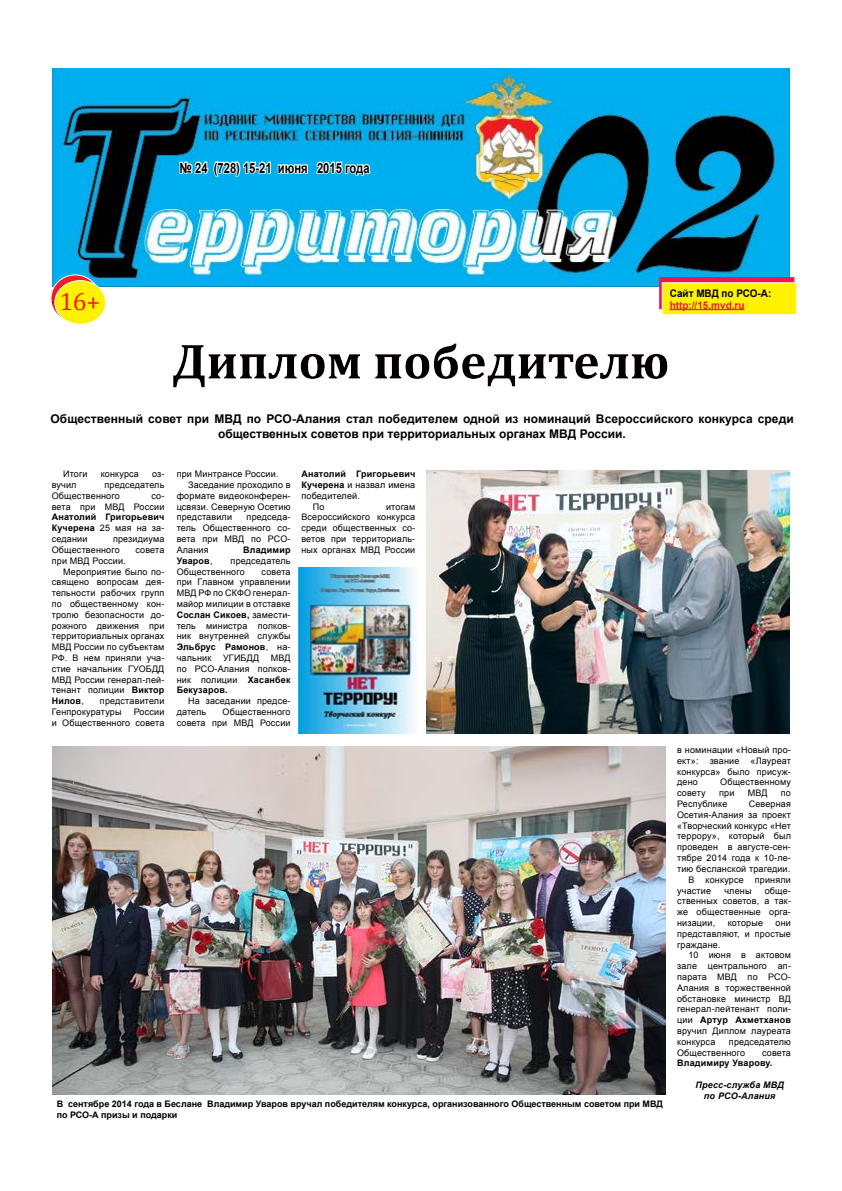
<style>
.page{position:relative;width:842px;height:1191px;background:#fff}
.page>*{position:absolute;margin:0;border:0;box-sizing:border-box;transform-origin:0 0}
.t1{font:25px "Cambria";color:#ed1d24}
.t2{font:700 14px "Arial";color:#000;scale:.8 1}
.t3{font:700 12px/14.4px "Arial";letter-spacing:.005em;color:#000;text-align:center}
.t4{font:700 10.5px "Arial";color:#ed174b;scale:.95 1}
.t5{font:700 10.5px "Arial";color:#000;scale:.95 1}
.t6{font:9px/10.8px "Arial";letter-spacing:.02em;color:#000;text-align:justify}
.t7{font:700 9px/10.8px "Arial";color:#000;text-align:justify}
.t8{font:700 9px "Arial";letter-spacing:.02em;color:#000}
.t9{font:italic 700 9px/10.8px "Arial";letter-spacing:.02em;color:#000;text-align:center}
.s1{font-weight:700}
.s2{font-weight:400}
</style>
<div class="page">
<img style="left:53px;top:68px;width:737px;height:218px">
<svg style="left:51px;top:275px;width:49px;height:47px"></svg>
<div style="left:50px;top:274px;width:50px;height:49px;border:1px solid #fff;border-radius:50%"></div>
<div style="left:659px;top:277px;width:135px;height:32px;background:#ed174b;border:1px solid #ed174b"></div>
<div style="left:662px;top:282px;width:135px;height:33px;background:#fff200;border:1px solid #fff"></div>
<hr style="left:670px;top:309px;width:74px;height:1px;background:#ed174b">
<svg style="left:178px;top:153px;width:194px;height:25px"></svg>
<div style="left:55px;top:281px;width:51px;height:43px;background:#fff200;border-radius:50%"></div>
<div style="left:54px;top:280px;width:52px;height:45px;border:1px solid #fff;border-radius:50%"></div>
<div style="left:43px;top:330px;width:756px;height:61px;background:#ed1d24;opacity:.75"></div>
<img style="left:299px;top:567px;width:116px;height:167px">
<img style="left:427px;top:471px;width:363px;height:263px">
<img style="left:53px;top:746px;width:613px;height:348px">
<h1 class="t1" style="left:59px;top:286px;width:42px">16+</h1>
<h2 class="t2" style="left:180px;top:158px;width:239px">№ 24 (728) 15-21 июня 2015 года</h2>
<p class="t5" style="left:670px;top:286px;width:109px">Сайт МВД по РСО-А:</p>
<p class="t4" style="left:670px;top:298px;width:80px">http://15.mvd.ru</p>
<h3 class="t3" style="left:50px;top:412px;width:745px">Общественный совет при МВД по РСО-Алания стал победителем одной из номинаций Всероссийского конкурса среди общественных советов при территориальных органах МВД России.</h3>
<p class="t6" style="left:177px;top:469px;width:103px">при Минтрансе России.</p>
<p class="t6" style="left:188px;top:479px;width:104px">Заседание проходило в</p>
<p class="t6" style="left:177px;top:490px;width:115px">формате видеоконферен-</p>
<p class="t6" style="left:177px;top:501px;width:115px">цсвязи. Северную Осетию</p>
<p class="t6" style="left:177px;top:512px;width:57px">представили</p>
<p class="t8" style="left:301px;top:468px;width:115px">Анатолий Григорьевич</p>
<p class="t6" style="left:301px;top:479px;width:115px"><span class="s1">Кучерена</span> и назвал имена</p>
<p class="t6" style="left:301px;top:490px;width:60px">победителей.</p>
<p class="t6" style="left:313px;top:501px;width:13px">По</p>
<p class="t6" style="left:63px;top:469px;width:26px">Итоги</p>
<p class="t6" style="left:101px;top:469px;width:40px">конкурса</p>
<p class="t6" style="left:152px;top:469px;width:14px">оз-</p>
<p class="t6" style="left:52px;top:479px;width:26px">вучил</p>
<p class="t6" style="left:52px;top:479px;width:114px;text-indent:53px">председатель<br>Общественного</p>
<p class="t6" style="left:52px;top:490px;width:114px;text-align:right">со-<br>вета при МВД России</p>
<p class="t7" style="left:52px;top:512px;width:114px">Анатолий Григорьевич Кучерена <span class="s2">25 мая на за&shy;седании</span></p>
<p class="t6" style="left:301px;top:501px;width:115px;text-indent:85px">итогам Всероссийского конкурса среди общественных со&shy;ветов при территориаль&shy;ных органах МВД России</p>
<p class="t6" style="left:177px;top:512px;width:115px;text-indent:70px">председа&shy;тель Общественного со&shy;вета при МВД по РСО-Алания</p>
<p class="t6" style="left:52px;top:533px;width:114px;text-indent:61px">президиума<br>Общественного</p>
<p class="t8" style="left:243px;top:544px;width:49px">Владимир</p>
<p class="t6" style="left:135px;top:544px;width:30px">совета</p>
<p class="t6" style="left:52px;top:555px;width:76px">при МВД России.</p>
<p class="t6" style="left:63px;top:566px;width:103px">Мероприятие было по-</p>
<p class="t6" style="left:52px;top:577px;width:114px">священо вопросам дея-</p>
<p class="t6" style="left:52px;top:587px;width:114px">тельности рабочих групп</p>
<p class="t6" style="left:52px;top:598px;width:114px">по общественному кон-</p>
<p class="t6" style="left:52px;top:609px;width:114px">тролю безопасности до-</p>
<p class="t6" style="left:52px;top:620px;width:114px">рожного движения при</p>
<p class="t6" style="left:52px;top:631px;width:114px">территориальных органах</p>
<p class="t6" style="left:52px;top:641px;width:114px">МВД России по субъектам</p>
<p class="t6" style="left:52px;top:652px;width:114px">РФ. В нем приняли уча-</p>
<p class="t6" style="left:52px;top:663px;width:114px">стие начальник ГУОБДД</p>
<p class="t6" style="left:52px;top:674px;width:114px">МВД России генерал-лей-</p>
<p class="t6" style="left:52px;top:685px;width:114px">тенант полиции <span class="s1">Виктор</span></p>
<p class="t7" style="left:52px;top:696px;width:34px">Нилов<span class="s2">,</span></p>
<p class="t6" style="left:52px;top:695px;width:114px;text-indent:48px">представители<br>Генпрокуратуры</p>
<p class="t6" style="left:52px;top:706px;width:114px;text-align:right">России<br>и Общественного совета</p>
<p class="t7" style="left:177px;top:555px;width:37px">Уваров<span class="s2">,</span></p>
<p class="t6" style="left:177px;top:555px;width:115px;text-indent:54px">председатель<br>Общественного</p>
<p class="t6" style="left:177px;top:566px;width:115px;text-indent:85px">совета при Главном управлении МВД РФ по СКФО генерал&shy;майор милиции в отставке <span class="s1">Сослан Сикоев,</span> замести&shy;тель министра полков&shy;ник внутренней службы <span class="s1">Эльбрус Рамонов</span>, на&shy;чальник</p>
<p class="t6" style="left:177px;top:652px;width:115px;text-indent:94px">МВД по РСО-Алания полков&shy;ник полиции <span class="s1">Хасанбек Бекузаров.</span></p>
<p class="t6" style="left:177px;top:695px;width:115px;text-indent:11px">На заседании предсе&shy;датель</p>
<p class="t6" style="left:223px;top:652px;width:38px">УГИБДД</p>
<p class="t6" style="left:177px;top:706px;width:115px;text-align:right">Общественного<br>совета при МВД России</p>
<p class="t7" style="left:57px;top:1098px;width:608px">В сентябре 2014 года в Беслане Владимир Уваров вручал победителям конкурса, организованного Общественным советом при МВД по РСО-А призы и подарки</p>
<p class="t6" style="left:677px;top:744px;width:115px">в номинации «Новый про&shy;ект»: звание «Лауреат конкурса» было присуж&shy;дено</p>
<p class="t6" style="left:720px;top:777px;width:72px">Общественному</p>
<p class="t6" style="left:677px;top:788px;width:30px">совету</p>
<p class="t6" style="left:719px;top:788px;width:17px">при</p>
<p class="t6" style="left:748px;top:788px;width:21px">МВД</p>
<p class="t6" style="left:781px;top:788px;width:12px">по</p>
<p class="t6" style="left:677px;top:798px;width:52px">Республике</p>
<p class="t6" style="left:749px;top:798px;width:44px">Северная</p>
<p class="t6" style="left:677px;top:809px;width:115px">Осетия-Алания за проект</p>
<p class="t6" style="left:677px;top:820px;width:115px">«Творческий конкурс «Нет</p>
<p class="t6" style="left:677px;top:831px;width:115px">террору», который был</p>
<p class="t6" style="left:677px;top:842px;width:115px">проведен в августе-сен-</p>
<p class="t6" style="left:677px;top:852px;width:115px">тябре 2014 года к 10-ле-</p>
<p class="t6" style="left:677px;top:863px;width:115px">тию бесланской трагедии.</p>
<p class="t6" style="left:688px;top:874px;width:104px">В конкурсе приняли</p>
<p class="t6" style="left:677px;top:885px;width:35px">участие</p>
<p class="t6" style="left:724px;top:885px;width:29px">члены</p>
<p class="t6" style="left:677px;top:885px;width:115px;text-indent:88px">обще&shy;ственных советов, а так&shy;же общественные орга&shy;низации,</p>
<p class="t6" style="left:677px;top:917px;width:115px;text-indent:98px">они представляют, и простые граждане.</p>
<p class="t6" style="left:677px;top:950px;width:115px;text-indent:11px">10 июня в актовом зале центрального ап&shy;парата МВД по РСО-Алания в торжественной обстановке министр ВД генерал-лейтенант поли&shy;ции <span class="s1">Артур Ахметханов </span>вручил Диплом лауреата конкурса</p>
<p class="t6" style="left:728px;top:917px;width:37px">которые</p>
<p class="t6" style="left:677px;top:1036px;width:115px;text-indent:52px">председателю<br>Общественного</p>
<p class="t6" style="left:762px;top:1047px;width:30px">совета</p>
<p class="t8" style="left:677px;top:1057px;width:97px">Владимиру Уварову.</p>
<p class="t9" style="left:695px;top:1079px;width:90px">Пресс-служба МВД по РСО-Алания</p>
</div>
